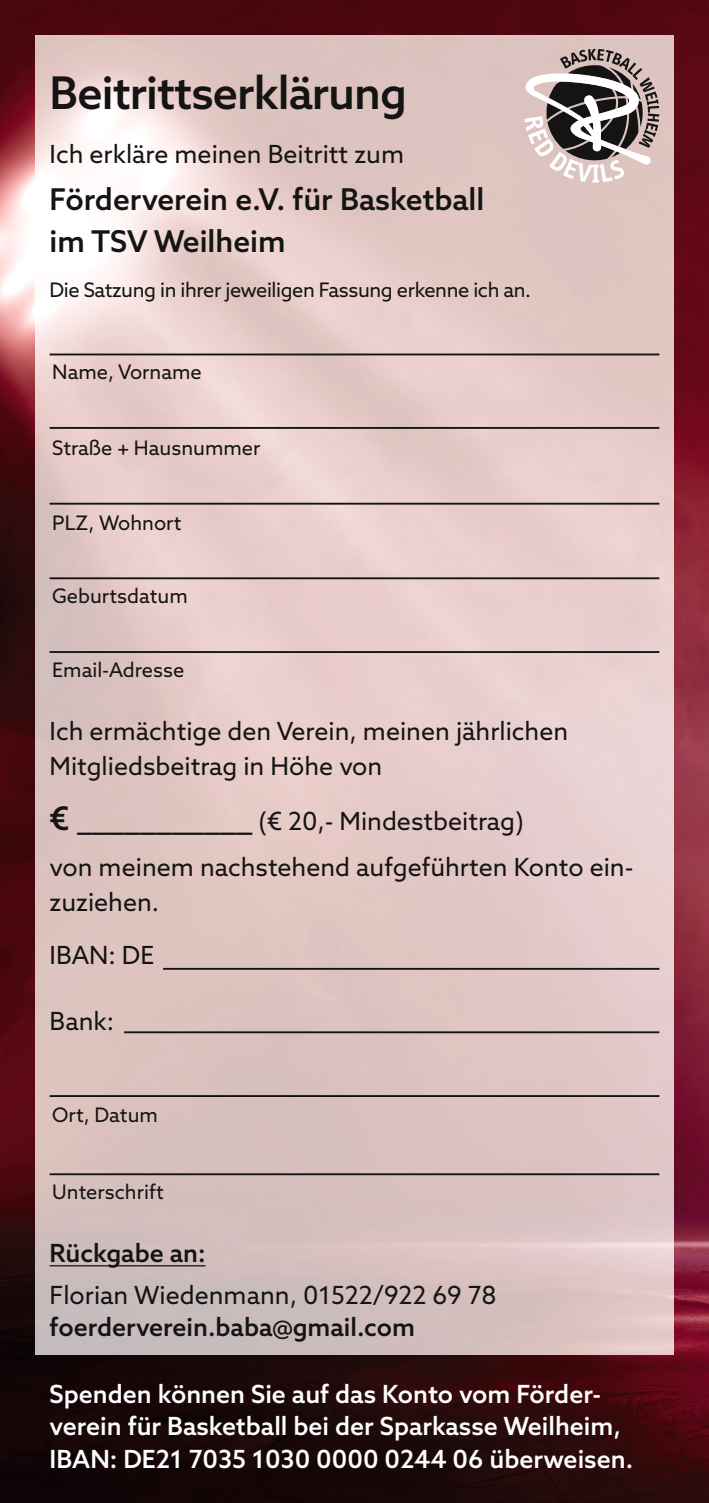
<style>
.page{position:relative;width:709px;height:1503px;background:#fff}
.page>*{position:absolute;margin:0;border:0;box-sizing:border-box;transform-origin:0 0}
.t1{font:500 45px "Azo Sans";letter-spacing:-.02em;color:#131413}
.t2{font:500 30px/42px "Azo Sans";color:#131413}
.t3{font:25px/35px "Azo Sans";color:#131413}
.t4{font:500 25px/32.5px "Azo Sans";color:#fff}
.t5{font:500 25px "Azo Sans";color:#131413}
.t6{font:20px "Azo Sans";color:#131413}
.t7{font:20px "Azo Sans";letter-spacing:-.02em;color:#131413}
.s1{font-weight:500;font-size:32.5px}
</style>
<div class="page">
<img style="left:0;top:0;width:709px;height:1502px">
<img style="left:35px;top:35px;width:638px;height:1319px">
<svg style="left:524px;top:49px;width:135px;height:133px"></svg>
<hr style="left:50px;top:353px;width:609px;height:2px;background:#131413">
<hr style="left:50px;top:427px;width:609px;height:2px;background:#131413">
<hr style="left:50px;top:503px;width:609px;height:1px;background:#131413">
<hr style="left:50px;top:577px;width:609px;height:2px;background:#131413">
<hr style="left:50px;top:651px;width:609px;height:2px;background:#131413">
<hr style="left:50px;top:1265px;width:155px;height:1px;background:#131413">
<hr style="left:163px;top:967px;width:496px;height:2px;background:#131413">
<hr style="left:124px;top:1031px;width:535px;height:2px;background:#131413">
<hr style="left:50px;top:1095px;width:609px;height:2px;background:#131413">
<hr style="left:50px;top:1173px;width:609px;height:2px;background:#131413">
<h1 class="t1" style="left:50px;top:64px;width:359px">Beitrittserklärung</h1>
<p class="t3" style="left:50px;top:136px;width:356px">Ich erkläre meinen Beitritt zum</p>
<p class="t2" style="left:50px;top:177px;width:436px">Förderverein e.V. für Basketball im TSV Weilheim</p>
<p class="t7" style="left:50px;top:277px;width:483px">Die Satzung in ihrer jeweiligen Fassung erkenne ich an.</p>
<p class="t6" style="left:52px;top:359px;width:151px">Name, Vorname</p>
<p class="t6" style="left:52px;top:435px;width:210px">Straße + Hausnummer</p>
<p class="t6" style="left:52px;top:509px;width:131px">PLZ, Wohnort</p>
<p class="t6" style="left:52px;top:583px;width:137px">Geburtsdatum</p>
<p class="t6" style="left:52px;top:657px;width:134px">Email-Adresse</p>
<p class="t3" style="left:50px;top:713px;width:520px">Ich ermächtige den Verein, meinen jährlichen<br>Mitgliedsbeitrag in Höhe von</p>
<p class="t3" style="left:50px;top:798px;width:585px;line-height:45.5px"><span class="s1">€ ___________</span> (€ 20,- Mindestbeitrag)<br>von meinem nachstehend aufgeführten Konto ein-</p>
<p class="t3" style="left:50px;top:884px;width:111px">zuziehen.</p>
<p class="t3" style="left:50px;top:937px;width:106px">IBAN: DE</p>
<p class="t3" style="left:50px;top:1003px;width:66px">Bank:</p>
<p class="t6" style="left:52px;top:1102px;width:107px">Ort, Datum</p>
<p class="t6" style="left:52px;top:1179px;width:113px">Unterschrift</p>
<p class="t5" style="left:50px;top:1237px;width:157px">Rückgabe an:</p>
<p class="t3" style="left:50px;top:1277px;width:448px">Florian Wiedenmann, 01522/922 69 78</p>
<p class="t5" style="left:50px;top:1311px;width:367px">foerderverein.baba@gmail.com</p>
<p class="t4" style="left:50px;top:1376px;width:585px">Spenden können Sie auf das Konto vom Förder&shy;verein für Basketball bei der Sparkasse Weilheim,<br>IBAN: DE21 7035 1030 0000 0244 06 überweisen.</p>
</div>
